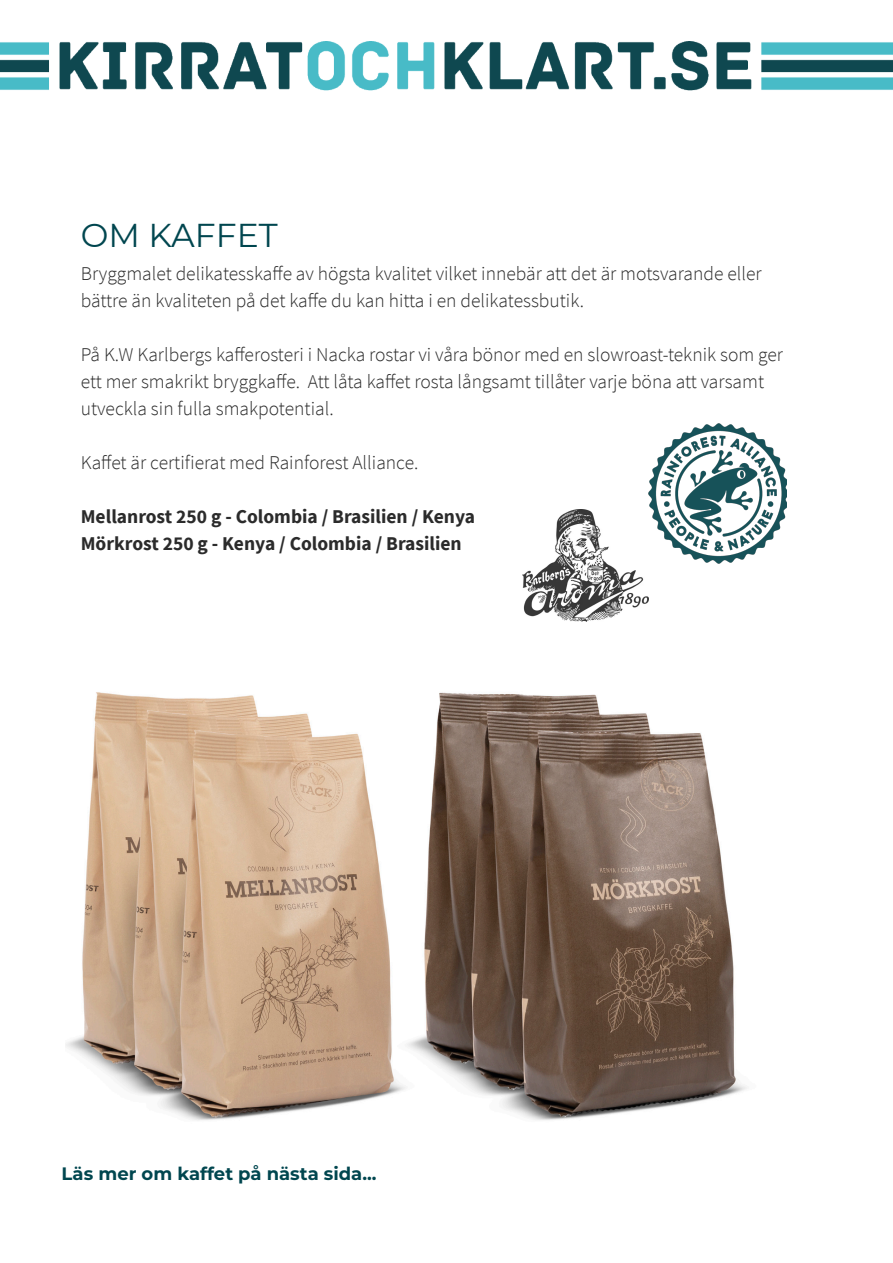
<style>
.page{position:relative;width:893px;height:1263px;background:#fff}
.page>*{position:absolute;margin:0;border:0;box-sizing:border-box;transform-origin:0 0}
.t1{font:33px "Montserrat";color:#00464f}
.t2{font:300 19.5px/27px "Source Sans Pro";color:#2b2b2b}
.t3{font:700 19.5px "Source Sans Pro";color:#2b2b2b}
.t4{font:700 18px "Montserrat";color:#00464f}
</style>
<div class="page">
<img style="left:0;top:42px;width:893px;height:48px">
<img style="left:66px;top:692px;width:681px;height:429px">
<img style="left:648px;top:423px;width:139px;height:140px">
<img style="left:523px;top:510px;width:125px;height:111px">
<p class="t1" style="left:81px;top:212px;width:198px">OM KAFFET</p>
<p class="t2" style="left:81px;top:260px;width:682px">Bryggmalet delikatesskaffe av högsta kvalitet vilket innebär att det är motsvarande eller bättre än kvaliteten på det kaffe du kan hitta i en delikatessbutik.</p>
<p class="t2" style="left:81px;top:341px;width:704px">På K.W Karlbergs kafferosteri i Nacka rostar vi våra bönor med en slowroast-teknik som ger ett mer smakrikt bryggkaffe. Att låta kaffet rosta långsamt tillåter varje böna att varsamt utveckla sin fulla smakpotential.</p>
<p class="t2" style="left:81px;top:449px;width:339px">Kaffet är certifierat med Rainforest Alliance.</p>
<p class="t3" style="left:81px;top:503px;width:396px">Mellanrost 250 g - Colombia / Brasilien / Kenya</p>
<p class="t3" style="left:81px;top:530px;width:382px">Mörkrost 250 g - Kenya / Colombia / Brasilien</p>
<p class="t4" style="left:62px;top:1161px;width:316px">Läs mer om kaffet på nästa sida...</p>
</div>
